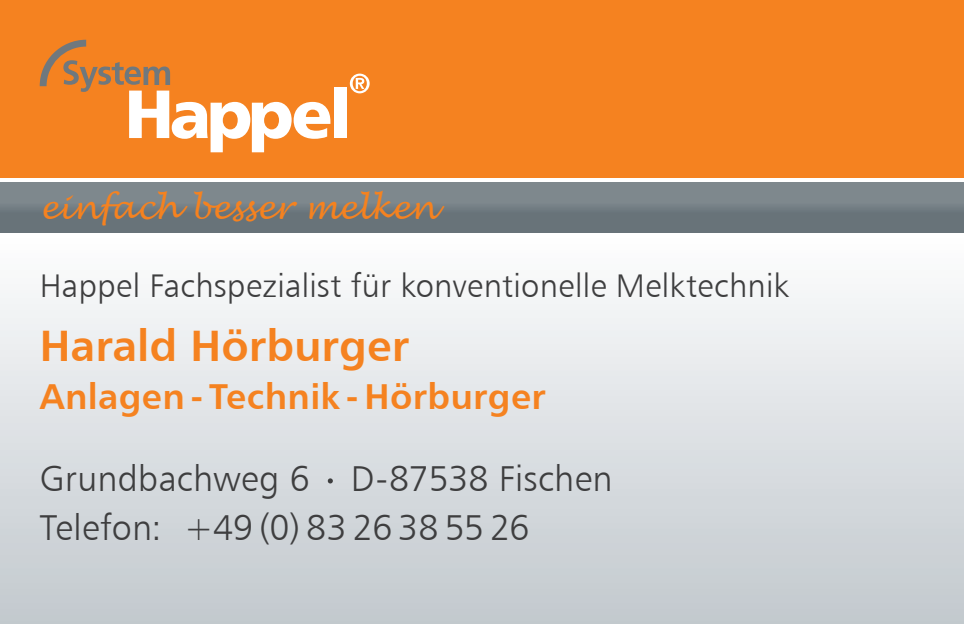
<style>
.page{position:relative;width:964px;height:624px;background:#fff}
.page>*{position:absolute;margin:0;border:0;box-sizing:border-box;transform-origin:0 0}
.t1{font:44px "Humanist 777 BT Bold B";color:#f58220}
.t2{font:36px/48px "Humanist 777 BT Light B";letter-spacing:.005em;color:#3e3e3f}
.t3{font:36px "Humanist 777 BT Bold B";letter-spacing:.01em;color:#f58220}
.t4{font:32.8px "Humanist 777 BT Light B";letter-spacing:.01em;color:#3e3e3f}
.t5{font:italic 32.4px "Lucida Handwriting";letter-spacing:-.005em;color:#f58220}
</style>
<div class="page">
<div style="left:0;top:232px;width:964px;height:392px;background:linear-gradient(to bottom,#fefefe,#c1c8cd)"></div>
<div style="left:0;top:183px;width:964px;height:49px;background:#737e84"></div>
<div style="left:0;top:0;width:964px;height:177px;background:#f58220"></div>
<div style="left:334px;top:87px;width:12px;height:51px;background:#fff"></div>
<svg style="left:40px;top:40px;width:290px;height:112px"></svg>
<svg style="left:350px;top:74px;width:20px;height:19px"></svg>
<svg style="left:328px;top:478px;width:5px;height:5px"></svg>
<p class="t5" style="left:40px;top:188px;width:398px">einfach besser melken</p>
<p class="t4" style="left:40px;top:265px;width:751px">Happel Fachspezialist für konventionelle Melktechnik</p>
<p class="t1" style="left:40px;top:318px;width:371px">Harald Hörburger</p>
<p class="t3" style="left:40px;top:374px;width:507px">Anlagen - Technik -Hörburger</p>
<p class="t2" style="left:40px;top:454px;width:574px">Grundbachweg 6 D-87538 Fischen<br>Telefon: +49 (0) 83 26 38 55 26</p>
</div>
